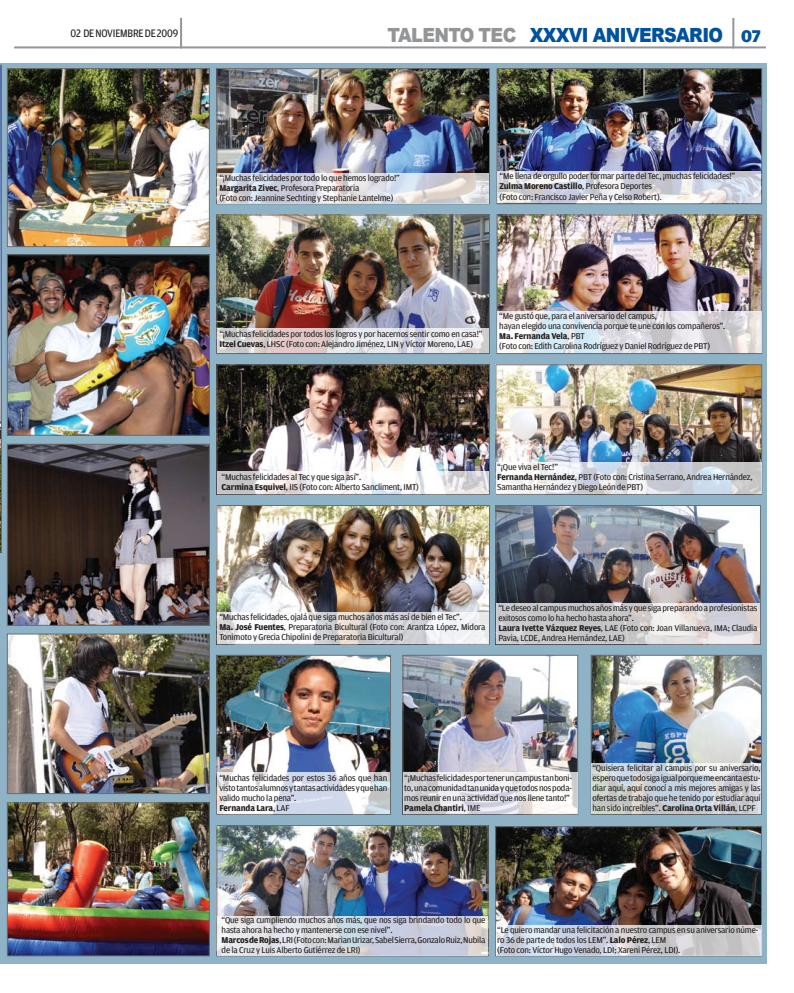
<style>
.page{position:relative;width:794px;height:993px;background:#fff}
.page>*{position:absolute;margin:0;border:0;box-sizing:border-box;transform-origin:0 0}
.t1{font:900 19.5px "Arial";letter-spacing:-.035em;color:#00529f;scale:.9 1}
.t2{font:11.5px "Amplitude";letter-spacing:-.015em;color:#221e1f;scale:.9 1}
.t3{font:9px/10px "Amplitude";letter-spacing:-.015em;color:#221e1f}
.s1{color:#939597}
.s2{font-family:"Amplitude";font-size:18px}
.s3{font-weight:700}
</style>
<div class="page">
<div style="left:0;top:63px;width:767px;height:900px;background:#8eb2c6"></div>
<svg style="left:0;top:65px;width:2px;height:487px"></svg>
<hr style="left:14px;top:46px;width:752px;height:2px;background:#939597">
<hr style="left:180px;top:18px;width:2px;height:30px;background:#939597">
<hr style="left:732px;top:18px;width:2px;height:30px;background:#939597">
<img style="left:9px;top:70px;width:199px;height:175px">
<div style="left:7px;top:68px;width:203px;height:179px;border:1px solid #6d6e71"></div>
<img style="left:498px;top:70px;width:262px;height:101px">
<div style="left:496px;top:68px;width:266px;height:136px;border:1px solid #6d6e71"></div>
<img style="left:218px;top:70px;width:270px;height:103px">
<div style="left:216px;top:68px;width:274px;height:136px;border:1px solid #6d6e71"></div>
<img style="left:218px;top:216px;width:270px;height:112px">
<div style="left:216px;top:214px;width:274px;height:140px;border:1px solid #6d6e71"></div>
<img style="left:498px;top:216px;width:262px;height:96px">
<div style="left:496px;top:214px;width:266px;height:140px;border:1px solid #6d6e71"></div>
<img style="left:592px;top:656px;width:168px;height:106px">
<div style="left:590px;top:654px;width:172px;height:160px;border:1px solid #6d6e71"></div>
<img style="left:497px;top:366px;width:263px;height:96px">
<div style="left:495px;top:364px;width:267px;height:130px;border:1px solid #6d6e71"></div>
<img style="left:218px;top:507px;width:270px;height:104px">
<div style="left:216px;top:505px;width:274px;height:139px;border:1px solid #6d6e71"></div>
<img style="left:218px;top:826px;width:268px;height:89px">
<div style="left:216px;top:824px;width:272px;height:132px;border:1px solid #6d6e71"></div>
<img style="left:497px;top:827px;width:263px;height:97px">
<div style="left:495px;top:825px;width:267px;height:131px;border:1px solid #6d6e71"></div>
<img style="left:218px;top:366px;width:270px;height:105px">
<div style="left:216px;top:364px;width:274px;height:130px;border:1px solid #6d6e71"></div>
<img style="left:497px;top:507px;width:262px;height:96px">
<div style="left:495px;top:505px;width:266px;height:139px;border:1px solid #6d6e71"></div>
<img style="left:218px;top:656px;width:171px;height:116px">
<div style="left:216px;top:654px;width:175px;height:160px;border:1px solid #6d6e71"></div>
<img style="left:404px;top:656px;width:172px;height:116px">
<div style="left:402px;top:654px;width:176px;height:160px;border:1px solid #6d6e71"></div>
<img style="left:9px;top:256px;width:199px;height:177px">
<div style="left:7px;top:254px;width:203px;height:181px;border:1px solid #6d6e71"></div>
<img style="left:9px;top:445px;width:199px;height:178px">
<div style="left:7px;top:443px;width:203px;height:182px;border:1px solid #6d6e71"></div>
<img style="left:9px;top:635px;width:199px;height:156px">
<div style="left:7px;top:633px;width:203px;height:160px;border:1px solid #6d6e71"></div>
<img style="left:9px;top:804px;width:199px;height:150px">
<div style="left:7px;top:802px;width:203px;height:154px;border:1px solid #6d6e71"></div>
<svg style="left:217px;top:173px;width:272px;height:30px;background:#d9d9df"></svg>
<svg style="left:497px;top:171px;width:264px;height:32px;background:#dbdbe3"></svg>
<svg style="left:217px;top:328px;width:272px;height:25px;background:#dfd9dc"></svg>
<svg style="left:497px;top:312px;width:264px;height:41px;background:#dde0e5"></svg>
<svg style="left:217px;top:471px;width:272px;height:23px;background:#ebe9ea"></svg>
<svg style="left:496px;top:462px;width:265px;height:32px;background:#dbdee3"></svg>
<svg style="left:217px;top:611px;width:272px;height:32px;background:#e2e2e3"></svg>
<svg style="left:496px;top:603px;width:264px;height:40px;background:#d2d1d3"></svg>
<svg style="left:217px;top:772px;width:173px;height:41px;background:#e4e8ef"></svg>
<svg style="left:403px;top:772px;width:174px;height:41px;background:#e5e4e8"></svg>
<svg style="left:591px;top:762px;width:170px;height:51px;background:#cbd2d7"></svg>
<svg style="left:217px;top:915px;width:270px;height:40px;background:#d2d5df"></svg>
<svg style="left:496px;top:924px;width:265px;height:31px;background:#c9ccd3"></svg>
<p class="t2" style="left:71px;top:27px;width:121px">02 DE NOVIEMBRE DE 2009</p>
<h1 class="t1" style="left:387px;top:24px;width:416px"><span class="s1">TALENTO TEC</span> XXXVI ANIVERSARIO <span class="s2">07</span></h1>
<p class="t3" style="left:219px;top:173px;width:182px">“¡Muchas felicidades por todo lo que hemos logrado!”<br><span class="s3">Margarita Zivec</span>, Profesora Preparatoria<br>(Foto con: Jeannine Sechting y Stephanie Lantelme)</p>
<p class="t3" style="left:499px;top:171px;width:237px">“Me llena de orgullo poder formar parte del Tec, ¡muchas felicidades!”<br><span class="s3">Zulma Moreno Castillo</span>, Profesora Deportes<br>(Foto con: Francisco Javier Peña y Celso Robert).</p>
<p class="t3" style="left:219px;top:329px;width:265px">“¡Muchas felicidades por todos los logros y por hacernos sentir como en casa!”<br><span class="s3">Itzel Cuevas</span>, LHSC (Foto con: Alejandro Jiménez, LIN y Víctor Moreno, LAE)</p>
<p class="t3" style="left:499px;top:311px;width:228px">“Me gustó que, para el aniversario del campus,<br>hayan elegido una convivencia porque te une con los compañeros”.<br><span class="s3">Ma. Fernanda Vela</span>, PBT<br>(Foto con: Edith Carolina Rodríguez y Daniel Rodríguez de PBT)</p>
<p class="t3" style="left:222px;top:471px;width:199px">“Muchas felicidades al Tec y que siga así”.<br><span class="s3">Carmina Esquivel</span>, IIS (Foto con: Alberto Sancliment, IMT)</p>
<p class="t3" style="left:497px;top:462px;width:257px">“¡Que viva el Tec!”<br><span class="s3">Fernanda Hernández</span>, PBT (Foto con: Cristina Serrano, Andrea Hernández,<br>Samantha Hernández y Diego León de PBT)</p>
<p class="t3" style="left:219px;top:612px;width:268px">“Muchas felicidades, ojalá que siga muchos años más así de bien el Tec”.<br><span class="s3">Ma. José Fuentes</span>, Preparatoria Bicultural (Foto con: Arantza López, Midora<br>Tonimoto y Grecia Chipolini de Preparatoria Bicultural)</p>
<p class="t3" style="left:498px;top:603px;width:260px">“Le deseo al campus muchos años más y que siga preparando a profesionistas exitosos como lo ha hecho hasta ahora”.<br><span class="s3">Laura Ivette Vázquez Reyes</span>, LAE (Foto con: Joan Villanueva, IMA; Claudia Pavia, LCDE, Andrea Hernández, LAE)</p>
<p class="t3" style="left:219px;top:772px;width:169px">“Muchas felicidades por estos 36 años que han visto tantos alumnos y tantas actividades y que han valido mucho la pena”.<br><span class="s3">Fernanda Lara</span>, LAF</p>
<p class="t3" style="left:404px;top:773px;width:169px">“¡Muchas felicidades por tener un campus tan boni&shy;to, una comunidad tan unida y que todos nos poda&shy;mos reunir en una actividad que nos llene tanto!” <span class="s3">Pamela Chantiri</span>, IME</p>
<p class="t3" style="left:592px;top:762px;width:170px;text-align:justify">“Quisiera felicitar al campus por su aniversario, espero que todo siga igual porque me encanta estu&shy;diar aquí, aquí conocí a mis mejores amigas y las ofertas de trabajo que he tenido por estudiar aquí han sido increíbles”. <span class="s3">Carolina Orta Villán</span>, LCPF</p>
<p class="t3" style="left:222px;top:914px;width:265px">“Que siga cumpliendo muchos años más, que nos siga brindando todo lo que hasta ahora ha hecho y mantenerse con ese nivel”.<br><span class="s3">Marcos de Rojas</span>, LRI (Foto con: Marian Urizar, Sabel Sierra, Gonzalo Ruiz, Nubila de la Cruz y Luis Alberto Gutiérrez de LRI)</p>
<p class="t3" style="left:497px;top:924px;width:263px">“Le quiero mandar una felicitación a nuestro campus en su aniversario núme&shy;ro 36 de parte de todos los LEM”. <span class="s3">Lalo Pérez</span>, LEM<br>(Foto con: Víctor Hugo Venado, LDI; Xareni Pérez, LDI).</p>
</div>
